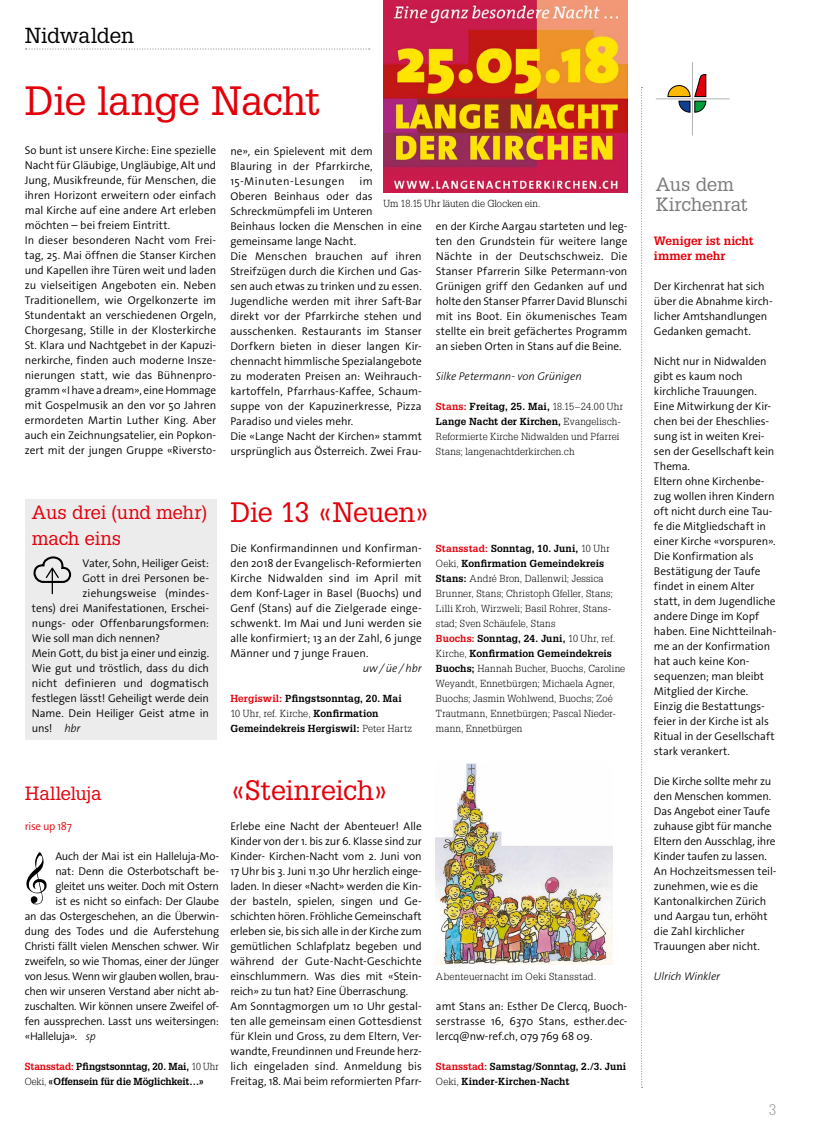
<style>
.page{position:relative;width:833px;height:1134px;background:#fff}
.page>*{position:absolute;margin:0;border:0;box-sizing:border-box;transform-origin:0 0}
.t1{font:40px "Glypha LT Std";letter-spacing:-.025em;color:#e3000b}
.t2{font:27.5px "Glypha LT Std";letter-spacing:-.02em;color:#e3000b}
.t3{font:21.25px "Glypha LT Std";letter-spacing:-.01em;color:#000}
.t4{font:18.75px/26px "Glypha LT Std";letter-spacing:-.015em;color:#e3000b}
.t5{font:18.75px/20px "Glypha LT Std";letter-spacing:-.015em;color:#7a7b7a}
.t6{font:300 15px "Glypha LT Std";color:#9c9c9d}
.t7{font:700 11.88px/15px "Glypha LT Std";letter-spacing:-.005em;color:#e3000b}
.t8{font:300 11.25px/15px "The Sans Os F";letter-spacing:-.005em;color:#000}
.t9{font:300 11.25px "The Sans Os F";letter-spacing:-.025em;color:#000}
.t10{font:italic 300 11.25px "The Sans Os F";letter-spacing:-.005em;color:#000}
.t11{font:300 11.25px "The Sans Os F";letter-spacing:.015em;color:#000}
.t12{font:300 11.25px "The Sans Os F";letter-spacing:-.035em;color:#000}
.t13{font:300 11.25px "The Sans Os F";letter-spacing:-.025em;color:#e3000b}
.t14{font:300 10px/15px "Glypha LT Std";letter-spacing:.015em;color:#000}
.t15{font:700 10px/15px "Glypha LT Std";color:#000}
.s1{font-weight:700;color:#e3000b}
.s2{font-weight:700}
.s3{font-style:italic}
.s4{color:#e3000b}
.s5{font-weight:300}
</style>
<div class="page">
<svg style="left:25px;top:48px;width:345px;height:2px"></svg>
<svg style="left:641px;top:87px;width:1px;height:1001px"></svg>
<svg style="left:667px;top:74px;width:39px;height:39px"></svg>
<hr style="left:692px;top:62px;width:1px;height:73px;background:#b1b2b3">
<hr style="left:656px;top:98px;width:73px;height:1px;background:#b1b2b3">
<img style="left:383px;top:0;width:244px;height:192px">
<div style="left:25px;top:499px;width:191px;height:240px;background:#ececec"></div>
<svg style="left:26px;top:852px;width:21px;height:53px"></svg>
<svg style="left:33px;top:556px;width:39px;height:38px"></svg>
<img style="left:436px;top:763px;width:176px;height:202px">
<h3 class="t3" style="left:25px;top:22px;width:111px">Nidwalden</h3>
<h1 class="t1" style="left:25px;top:76px;width:297px">Die lange Nacht</h1>
<p class="t8" style="left:25px;top:143px;width:193px">So bunt ist unsere Kirche: Eine spezielle Nacht für Gläubige, Ungläubige, Alt und Jung, Musikfreunde, für Menschen, die ihren Horizont erweitern oder einfach mal Kirche auf eine andere Art erleben möchten – bei freiem Eintritt.<br>In dieser besonderen Nacht vom Frei&shy;tag, 25. Mai öffnen die Stanser Kirchen und Kapellen ihre Türen weit und laden zu vielseitigen Angeboten ein. Neben Traditionellem, wie Orgelkonzerte im Stundentakt an verschiedenen Orgeln, Chorgesang, Stille in der Klosterkirche St. Klara und Nachtgebet in der Kapuzi&shy;nerkirche, finden auch moderne Insze&shy;nierungen statt, wie das Bühnenpro&shy;gramm «I have a dream», eine Hommage mit Gospelmusik an den vor 50 Jahren ermordeten Martin Luther King. Aber auch ein Zeichnungsatelier, ein Popkon&shy;zert mit der jungen Gruppe «Riversto-</p>
<p class="t8" style="left:230px;top:143px;width:144px;text-align:justify">ne», ein Spielevent mit dem Blauring in der Pfarrkirche, 15-Minuten-Lesungen</p>
<p class="t8" style="left:230px;top:173px;width:193px;text-indent:129px">im<br>Oberen Beinhaus oder das Schreckmümpfeli im Unteren<br>Beinhaus locken die Menschen in eine gemeinsame lange Nacht.<br>Die Menschen brauchen auf ihren Streifzügen durch die Kirchen und Gas&shy;sen auch etwas zu trinken und zu essen.<br>Jugendliche werden mit ihrer Saft-Bar direkt vor der Pfarrkirche stehen und ausschenken. Restaurants im Stanser Dorfkern bieten in dieser langen Kir&shy;chennacht himmlische Spezialangebote zu moderaten Preisen an: Weihrauch&shy;kartoffeln, Pfarrhaus-Kaffee, Schaum&shy;suppe von der Kapuzinerkresse, Pizza Paradiso und vieles mehr.<br>Die «Lange Nacht der Kirchen» stammt ursprünglich aus Österreich. Zwei Frau-</p>
<p class="t14" style="left:383px;top:196px;width:159px">Um 18.15 Uhr läuten die Glocken ein.</p>
<p class="t8" style="left:436px;top:218px;width:193px;text-align:justify">en der Kirche Aargau starteten und leg&shy;ten den Grundstein für weitere lange Nächte in der Deutschschweiz. Die Stanser Pfarrerin Silke Petermann-von Grünigen griff den Gedanken auf und holte den Stanser Pfarrer David Blunschi mit ins Boot. Ein ökumenisches Team stellte ein breit gefächertes Programm an sieben Orten in Stans auf die Beine.</p>
<p class="t10" style="left:436px;top:369px;width:147px">Silke Petermann- von Grünigen</p>
<p class="t14" style="left:436px;top:399px;width:189px"><span class="s1">Stans:</span> <span class="s2">Freitag, 25. Mai,</span> 18.15–24.00 Uhr <span class="s2">Lange Nacht der Kirchen,</span> Evangelisch-Reformierte Kirche Nidwalden und Pfarrei Stans; langenachtderkirchen.ch</p>
<h3 class="t4" style="left:32px;top:499px;width:177px">Aus drei (und mehr) mach eins</h3>
<p class="t8" style="left:82px;top:556px;width:128px">Vater, Sohn, Heiliger Geist:</p>
<p class="t8" style="left:82px;top:571px;width:128px">Gott in drei Personen be-</p>
<p class="t11" style="left:82px;top:586px;width:128px">ziehungsweise (mindes-</p>
<p class="t8" style="left:32px;top:601px;width:179px">tens) drei Manifestationen, Erschei-</p>
<p class="t8" style="left:32px;top:616px;width:179px">nungs- oder Offenbarungsformen:</p>
<p class="t8" style="left:32px;top:631px;width:130px">Wie soll man dich nennen?</p>
<p class="t8" style="left:32px;top:646px;width:179px">Mein Gott, du bist ja einer und einzig.</p>
<p class="t8" style="left:32px;top:661px;width:179px">Wie gut und tröstlich, dass du dich</p>
<p class="t8" style="left:32px;top:676px;width:179px">nicht definieren und dogmatisch</p>
<p class="t8" style="left:32px;top:691px;width:179px">festlegen lässt! Geheiligt werde dein</p>
<p class="t8" style="left:32px;top:706px;width:179px">Name. Dein Heiliger Geist atme in</p>
<p class="t8" style="left:32px;top:721px;width:50px">uns! <span class="s3">hbr</span></p>
<h2 class="t2" style="left:230px;top:496px;width:201px">Die 13 «Neuen»</h2>
<p class="t8" style="left:230px;top:541px;width:193px;text-align:justify">Die Konfirmandinnen und Konfirman&shy;den 2018 der Evangelisch-Reformierten Kirche Nidwalden sind im April mit dem Konf-Lager in Basel (Buochs) und Genf (Stans) auf die Zielgerade einge&shy;schwenkt. Im Mai und Juni werden sie alle konfirmiert; 13 an der Zahl, 6 junge Männer und 7 junge Frauen.</p>
<p class="t10" style="left:363px;top:661px;width:61px">uw/üe/hbr</p>
<p class="t15" style="left:230px;top:691px;width:183px"><span class="s4">Hergiswil:</span> Pfingstsonntag, 20. Mai<br><span class="s5">10 Uhr, ref. Kirche,</span> Konfirmation<br>Gemeindekreis Hergiswil: <span class="s5">Peter Hartz</span></p>
<p class="t14" style="left:436px;top:541px;width:191px"><span class="s1">Stansstad:</span> <span class="s2">Sonntag, 10. Juni,</span> 10 Uhr Oeki, <span class="s2">Konfirmation Gemeindekreis Stans:</span> André Bron, Dallenwil; Jessica Brunner, Stans; Christoph Gfeller, Stans; Lilli Kroh, Wirzweli; Basil Rohrer, Stans&shy;stad; Sven Schäufele, Stans<br><span class="s1">Buochs:</span> <span class="s2">Sonntag, 24. Juni,</span> 10 Uhr, ref.<br>Kirche, <span class="s2">Konfirmation Gemeindekreis Buochs;</span> Hannah Bucher, Buochs, Caroline Weyandt, Ennetbürgen; Michaela Agner, Buochs; Jasmin Wohlwend, Buochs; Zoé Trautmann, Ennetbürgen; Pascal Nieder&shy;mann, Ennetbürgen</p>
<h3 class="t4" style="left:25px;top:780px;width:78px">Halleluja</h3>
<p class="t13" style="left:25px;top:819px;width:49px">rise up 187</p>
<p class="t8" style="left:55px;top:848px;width:165px">Auch der Mai ist ein Halleluja-Mo-</p>
<p class="t8" style="left:55px;top:863px;width:165px">nat: Denn die Osterbotschaft be-</p>
<p class="t9" style="left:55px;top:879px;width:165px">gleitet uns weiter. Doch mit Ostern</p>
<p class="t8" style="left:55px;top:893px;width:165px">ist es nicht so einfach: Der Glaube</p>
<p class="t8" style="left:25px;top:908px;width:196px">an das Ostergeschehen, an die Überwin-</p>
<p class="t8" style="left:25px;top:923px;width:196px">dung des Todes und die Auferstehung</p>
<p class="t8" style="left:25px;top:938px;width:196px">Christi fällt vielen Menschen schwer. Wir</p>
<p class="t8" style="left:25px;top:953px;width:196px">zweifeln, so wie Thomas, einer der Jünger</p>
<p class="t9" style="left:25px;top:969px;width:196px">von Jesus. Wenn wir glauben wollen, brau-</p>
<p class="t8" style="left:25px;top:983px;width:196px">chen wir unseren Verstand aber nicht ab-</p>
<p class="t9" style="left:25px;top:999px;width:196px">zuschalten. Wir können unsere Zweifel of-</p>
<p class="t8" style="left:25px;top:1013px;width:196px">fen aussprechen. Lasst uns weitersingen:</p>
<p class="t12" style="left:25px;top:1029px;width:72px">«Halleluja». <span class="s3">sp</span></p>
<p class="t15" style="left:25px;top:1058px;width:195px"><span class="s4">Stansstad:</span> Pfingstsonntag, 20. Mai, <span class="s5">10 Uhr<br>Oeki,</span> «Offensein für die Möglichkeit…»</p>
<h2 class="t2" style="left:230px;top:773px;width:159px">«Steinreich»</h2>
<p class="t8" style="left:230px;top:818px;width:193px">Erlebe eine Nacht der Abenteuer! Alle Kinder von der 1. bis zur 6. Klasse sind zur Kinder- Kirchen-Nacht vom 2. Juni von 17 Uhr bis 3. Juni 11.30 Uhr herzlich einge&shy;laden. In dieser «Nacht» werden die Kin&shy;der basteln, spielen, singen und Ge&shy;schichten hören. Fröhliche Gemeinschaft erleben sie, bis sich alle in der Kirche zum gemütlichen Schlafplatz begeben und während der Gute-Nacht-Geschichte einschlummern. Was dies mit «Stein&shy;reich» zu tun hat? Eine Überraschung.<br>Am Sonntagmorgen um 10 Uhr gestal&shy;ten alle gemeinsam einen Gottesdienst für Klein und Gross, zu dem Eltern, Ver&shy;wandte, Freundinnen und Freunde herz&shy;lich eingeladen sind. Anmeldung bis Freitag, 18. Mai beim reformierten Pfarr-</p>
<p class="t14" style="left:436px;top:969px;width:162px">Abenteuernacht im Oeki Stansstad.</p>
<p class="t8" style="left:436px;top:998px;width:193px;text-align:justify">amt Stans an: Esther De Clercq, Buoch&shy;serstrasse 16, 6370 Stans, esther.dec&shy;lercq@nw-ref.ch, 079 769 68 09.</p>
<p class="t15" style="left:436px;top:1058px;width:192px"><span class="s4">Stansstad:</span> Samstag/Sonntag, 2./3. Juni<br><span class="s5">Oeki,</span> Kinder-Kirchen-Nacht</p>
<h3 class="t5" style="left:656px;top:174px;width:93px">Aus dem<br>Kirchenrat</h3>
<p class="t7" style="left:654px;top:233px;width:101px">Weniger ist nicht immer mehr</p>
<p class="t8" style="left:654px;top:278px;width:120px">Der Kirchenrat hat sich über die Abnahme kirch&shy;licher Amtshandlungen<br>Gedanken gemacht.</p>
<p class="t8" style="left:654px;top:353px;width:124px">Nicht nur in Nidwalden gibt es kaum noch kirchliche Trauungen.<br>Eine Mitwirkung der Kir&shy;chen bei der Eheschlies&shy;sung ist in weiten Krei&shy;sen der Gesellschaft kein<br>Thema.<br>Eltern ohne Kirchenbe&shy;zug wollen ihren Kindern oft nicht durch eine Tau&shy;fe die Mitgliedschaft in einer Kirche «vorspuren».<br>Die Konfirmation als<br>Bestätigung der Taufe findet in einem Alter statt, in dem Jugendliche andere Dinge im Kopf haben. Eine Nichtteilnah&shy;me an der Konfirmation hat auch keine Kon&shy;sequenzen; man bleibt<br>Mitglied der Kirche.<br>Einzig die Bestattungs&shy;feier in der Kirche ist als<br>Ritual in der Gesellschaft stark verankert.</p>
<p class="t8" style="left:654px;top:773px;width:124px">Die Kirche sollte mehr zu den Menschen kommen.<br>Das Angebot einer Taufe zuhause gibt für manche<br>Eltern den Ausschlag, ihre<br>Kinder taufen zu lassen.<br>An Hochzeitsmessen teil&shy;zunehmen, wie es die<br>Kantonalkirchen Zürich und Aargau tun, erhöht die Zahl kirchlicher<br>Trauungen aber nicht.</p>
<p class="t10" style="left:654px;top:968px;width:68px">Ulrich Winkler</p>
<h3 class="t6" style="left:768px;top:1101px;width:9px">3</h3>
</div>
